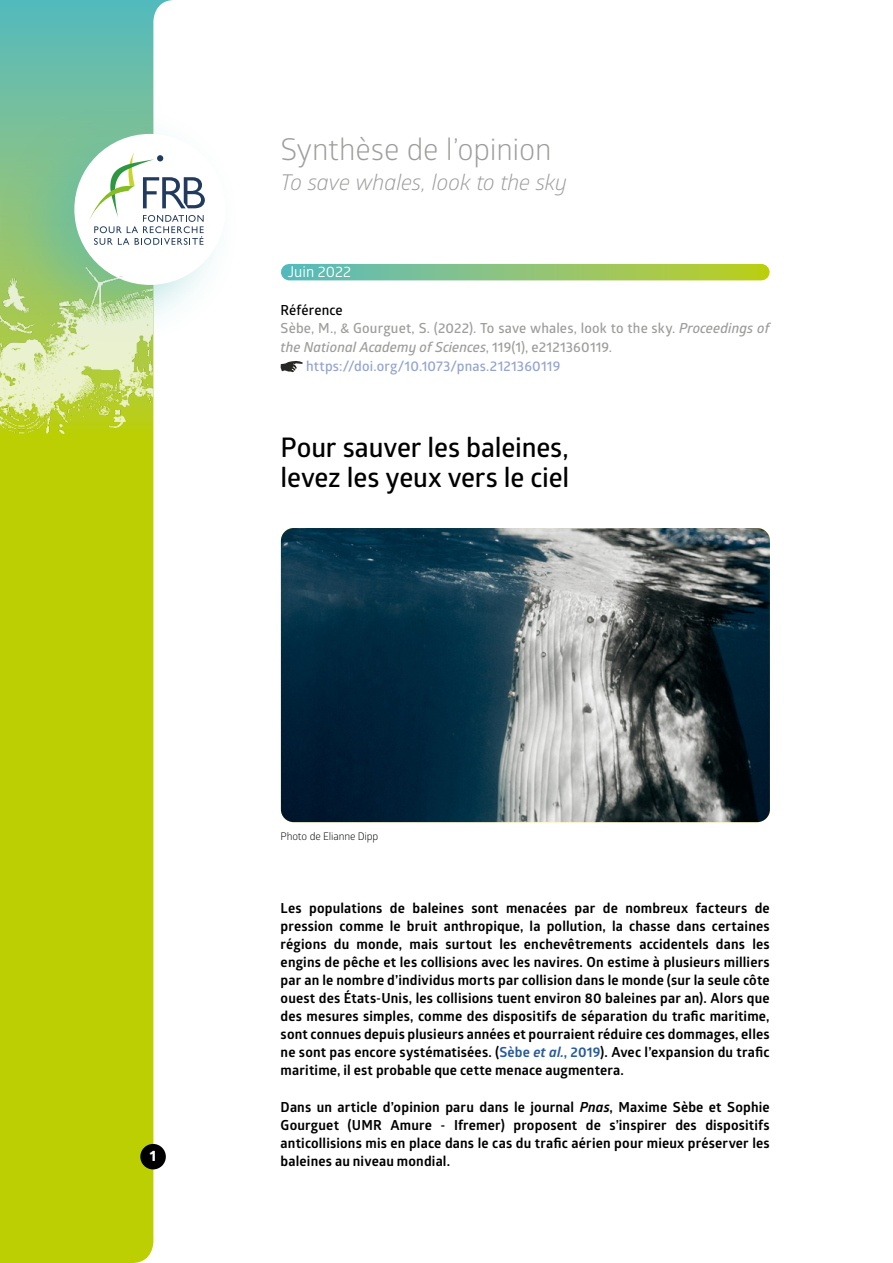
<style>
.page{position:relative;width:893px;height:1263px;background:#fff}
.page>*{position:absolute;margin:0;border:0;box-sizing:border-box;transform-origin:0 0}
.t1{font:30px "Glober";letter-spacing:-.005em;color:#9d9d9c}
.t2{font:600 27px/30px "Glober";letter-spacing:-.005em;color:#000}
.t3{font:italic 21.75px "Glober";letter-spacing:-.015em;color:#9d9d9c}
.t4{font:15px "Glober";color:#fff}
.t5{font:700 14.85px "Globerx";color:#fff}
.t6{font:700 13.8px/18px "Glober";letter-spacing:.01em;color:#000;text-align:justify}
.t7{font:600 13.8px "Glober";letter-spacing:.01em;color:#9d9d9c}
.t8{font:italic 600 13.8px "Glober";letter-spacing:.005em;color:#9d9d9c}
.t9{font:600 13.8px "Glober";letter-spacing:.01em;color:#95a4cd}
.t10{font:600 13.8px "Glober";letter-spacing:.01em;color:#000}
.t11{font:10.5px "Glober";letter-spacing:-.01em;color:#000}
.s1{font-style:italic}
.s2{font-style:normal}
.s3{color:#275b9b}
.s4{font-style:italic;color:#275b9b}
</style>
<div class="page">
<svg style="left:0;top:0;width:173px;height:1263px"></svg>
<div style="left:0;top:103px;width:242px;height:244px;background:#51babc;opacity:.5"></div>
<div style="left:74px;top:134px;width:151px;height:151px;background:#fff;border-radius:50%"></div>
<svg style="left:88px;top:150px;width:117px;height:95px"></svg>
<img style="left:0;top:256px;width:153px;height:180px">
<div style="left:140px;top:1144px;width:26px;height:25px;background:#000;border-radius:50%"></div>
<div style="left:289px;top:264px;width:472px;height:16px;background:linear-gradient(to right,#5cbac4,#bfce26)"></div>
<svg style="left:281px;top:361px;width:22px;height:11px"></svg>
<img style="left:281px;top:528px;width:489px;height:294px">
<h1 class="t1" style="left:281px;top:128px;width:272px">Synthèse de l’opinion</h1>
<h3 class="t3" style="left:281px;top:167px;width:288px">To save whales, look to the sky</h3>
<p class="t4" style="left:288px;top:261px;width:65px">Juin 2022</p>
<p class="t10" style="left:281px;top:300px;width:64px">Référence</p>
<p class="t7" style="left:281px;top:319px;width:490px">Sèbe, M., &amp; Gourguet, S. (2022). To save whales, look to the sky. <span class="s1">Proceedings of</span></p>
<p class="t8" style="left:281px;top:337px;width:333px">the National Academy of Sciences<span class="s2">, 119(1), e2121360119.</span></p>
<p class="t9" style="left:306px;top:356px;width:256px">https://doi.org/10.1073/pnas.2121360119</p>
<h2 class="t2" style="left:281px;top:431px;width:290px">Pour sauver les baleines, levez les yeux vers le ciel</h2>
<p class="t5" style="left:150px;top:1145px;width:8px">1</p>
<p class="t11" style="left:281px;top:829px;width:99px">Photo de Elianne Dipp</p>
<p class="t6" style="left:281px;top:899px;width:491px">Les populations de baleines sont menacées par de nombreux facteurs de pression comme le bruit anthropique, la pollution, la chasse dans certaines régions du monde, mais surtout les enchevêtrements accidentels dans les engins de pêche et les collisions avec les navires. On estime à plusieurs milliers par an le nombre d’individus morts par collision dans le monde (sur la seule côte ouest des États-Unis, les collisions tuent environ 80 baleines par an). Alors que des mesures simples, comme des dispositifs de séparation du trafic maritime, sont connues depuis plusieurs années et pourraient réduire ces dommages, elles ne sont pas encore systématisées. (<span class="s3">Sèbe</span> <span class="s4">et al.</span><span class="s3">, 2019</span>). Avec l’expansion du trafic maritime, il est probable que cette menace augmentera.</p>
<p class="t6" style="left:281px;top:1098px;width:491px">Dans un article d’opinion paru dans le journal <span class="s1">Pnas</span>, Maxime Sèbe et Sophie Gourguet (UMR Amure - Ifremer) proposent de s’inspirer des dispositifs anticollisions mis en place dans le cas du trafic aérien pour mieux préserver les baleines au niveau mondial.</p>
</div>
